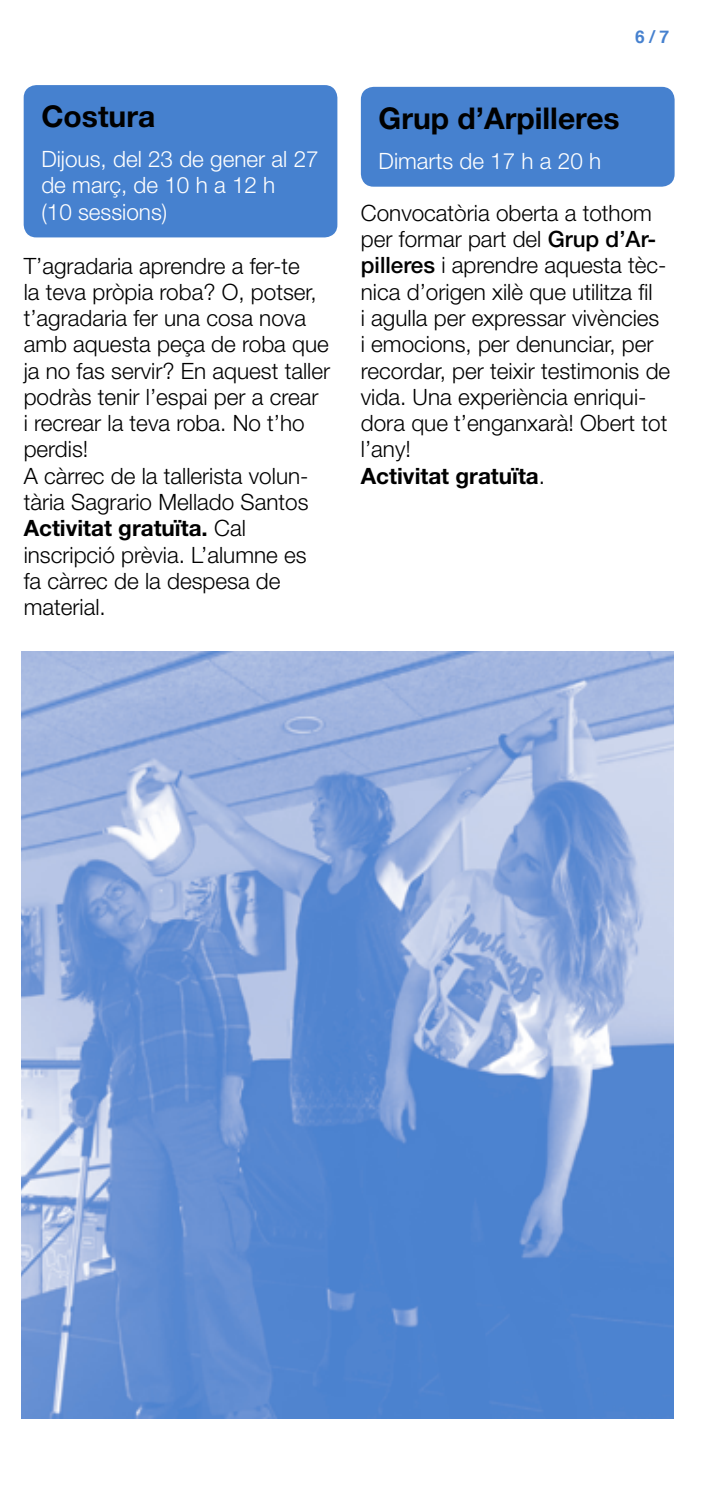
<style>
.page{position:relative;width:709px;height:1489px;background:#fff}
.page>*{position:absolute;margin:0;border:0;box-sizing:border-box;transform-origin:0 0}
.t1{font:700 30px "Helvetica Neue LT Std";color:#000}
.t2{font:300 22.5px/26.2px "Helvetica Neue LT Std";color:#000}
.t3{font:300 22.5px/26.2px "Helvetica Neue LT Std";color:#fff}
.t4{font:700 17.5px "Helvetica";color:#4681cf}
.s1{font-weight:700}
.s2{font-weight:500}
</style>
<div class="page">
<div style="left:24px;top:85px;width:313px;height:152px;background:#4681cf;border-radius:13px"></div>
<div style="left:361px;top:87px;width:313px;height:100px;background:#4681cf;border-radius:13px"></div>
<img style="left:21px;top:651px;width:652px;height:766px">
<h1 class="t1" style="left:41px;top:97px;width:115px">Costura</h1>
<p class="t3" style="left:41px;top:146px;width:279px">Dijous, del 23 de gener al 27 de març, de 10 h a 12 h<br>(10 sessions)</p>
<p class="t2" style="left:24px;top:252px;width:308px">T’agradaria aprendre a fer-te<br>la teva pròpia roba? O, potser, t’agradaria fer una cosa nova amb aquesta peça de roba que ja no fas servir? En aquest taller podràs tenir l’espai per a crear<br>i recrear la teva roba. No t’ho perdis!<br>A càrrec de la tallerista volun&shy;tària Sagrario Mellado Santos<br><span class="s1">Activitat gratuïta.</span> Cal inscripció prèvia. L’alumne es<br>fa càrrec de la despesa de material.</p>
<p class="t4" style="left:635px;top:23px;width:36px">6 / 7</p>
<h1 class="t1" style="left:378px;top:99px;width:243px">Grup d’Arpilleres</h1>
<p class="t3" style="left:378px;top:147px;width:224px">Dimarts de 17 h a 20 h</p>
<p class="t2" style="left:361px;top:199px;width:311px">Convocatòria oberta a tothom per formar part del <span class="s2">Grup d’Ar&shy;pilleres</span> i aprendre aquesta tèc&shy;nica d’origen xilè que utilitza fil<br>i agulla per expressar vivències<br>i emocions, per denunciar, per recordar, per teixir testimonis de vida. Una experiència enriqui&shy;dora que t’enganxarà! Obert tot l’any!<br><span class="s1">Activitat gratuïta</span>.</p>
</div>
